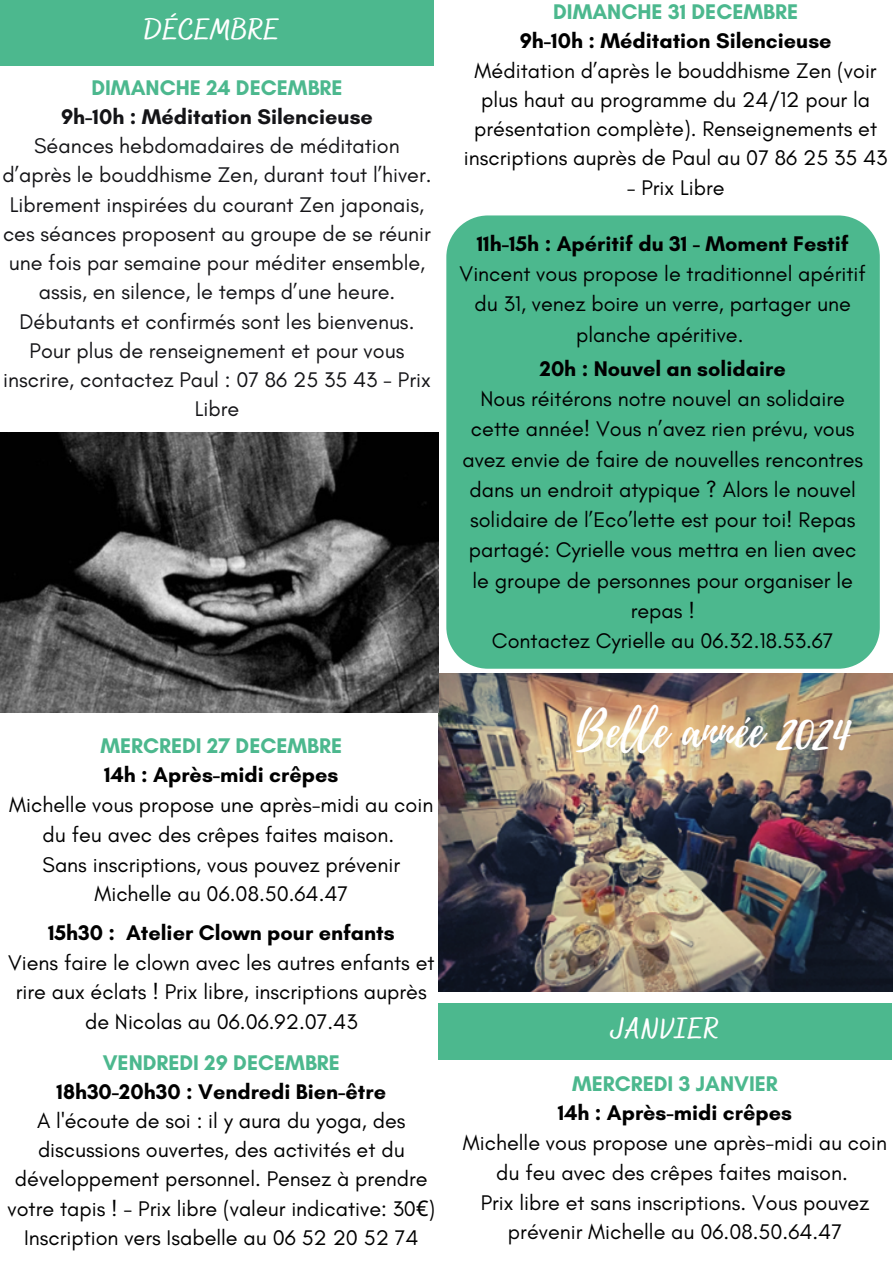
<style>
.page{position:relative;width:893px;height:1264px;background:#fff}
.page>*{position:absolute;margin:0;border:0;box-sizing:border-box;transform-origin:0 0}
.t1{font:47.25px "Playlist Script";color:#fff}
.t2{font:700 29.4px "Bakerie Smooth";color:#fff}
.t3{font:21.6px/30.2px "Glacial Indifference";color:#000;text-align:center}
.t4{font:21.6px/29.2px "Glacial Indifference";color:#141417;text-align:center}
.t5{font:700 21.6px "Glacial Indifference";color:#000}
.t6{font:700 21.6px "Glacial Indifference";color:#4cb88e}
.t7{font:700 21.6px "Glacial Indifference";color:#141417}
.s1{font-family:"Noto Sans"}
</style>
<div class="page">
<div style="left:0;top:0;width:434px;height:65px;background:#4cb88e"></div>
<img style="left:438px;top:673px;width:454px;height:318px">
<img style="left:0;top:432px;width:438px;height:280px">
<div style="left:446px;top:215px;width:433px;height:453px;background:#4cb88e"></div>
<div style="left:438px;top:1003px;width:453px;height:56px;background:#4cb88e"></div>
<p class="t2" style="left:144px;top:13px;width:137px">DÉCEMBRE</p>
<p class="t6" style="left:91px;top:74px;width:252px">DIMANCHE 24 DECEMBRE</p>
<p class="t7" style="left:61px;top:103px;width:313px">9h-10h : Méditation Silencieuse</p>
<p class="t4" style="left:2px;top:131px;width:430px">Séances hebdomadaires de méditation d’après le bouddhisme Zen, durant tout l’hiver.<br>Librement inspirées du courant Zen japonais, ces séances proposent au groupe de se réunir une fois par semaine pour méditer ensemble, assis, en silence, le temps d’une heure.<br>Débutants et confirmés sont les bienvenus.<br>Pour plus de renseignement et pour vous inscrire, contactez Paul : 07 86 25 35 43 - Prix Libre</p>
<p class="t6" style="left:100px;top:732px;width:243px">MERCREDI 27 DECEMBRE</p>
<p class="t5" style="left:104px;top:761px;width:235px">14h : Après-midi crêpes</p>
<p class="t3" style="left:9px;top:789px;width:425px;line-height:29.7px">Michelle vous propose une après-midi au coin du feu avec des crêpes faites maison.</p>
<p class="t3" style="left:43px;top:849px;width:359px;line-height:29.7px">Sans inscriptions, vous pouvez prévenir<br>Michelle au 06.08.50.64.47</p>
<p class="t5" style="left:48px;top:919px;width:348px">15h30 : Atelier Clown pour enfants</p>
<p class="t3" style="left:8px;top:947px;width:428px;line-height:29.7px">Viens faire le clown avec les autres enfants et rire aux éclats ! Prix libre, inscriptions auprès de Nicolas au 06.06.92.07.43</p>
<p class="t6" style="left:103px;top:1048px;width:239px">VENDREDI 29 DECEMBRE</p>
<p class="t5" style="left:57px;top:1078px;width:331px">18h30-20h30 : Vendredi Bien-être</p>
<p class="t3" style="left:8px;top:1105px;width:429px;line-height:29.2px">A l'écoute de soi : il y aura du yoga, des discussions ouvertes, des activités et du développement personnel. Pensez à prendre votre tapis ! - Prix libre (valeur indicative: 30<span class="s1">€</span>)<br>Inscription vers Isabelle au 06 52 20 52 74</p>
<p class="t6" style="left:553px;top:-1px;width:246px">DIMANCHE 31 DECEMBRE</p>
<p class="t5" style="left:519px;top:28px;width:313px">9h-10h : Méditation Silencieuse</p>
<p class="t3" style="left:464px;top:55px;width:425px;line-height:29.2px">Méditation d’après le bouddhisme Zen (voir plus haut au programme du 24/12 pour la présentation complète). Renseignements et inscriptions auprès de Paul au 07 86 25 35 43</p>
<p class="t3" style="left:626px;top:172px;width:99px">- Prix Libre</p>
<p class="t5" style="left:477px;top:230px;width:373px">11h-15h : Apéritif du 31 - Moment Festif</p>
<p class="t3" style="left:459px;top:258px;width:408px">Vincent vous propose le traditionnel apéritif du 31, venez boire un verre, partager une planche apéritive.</p>
<p class="t5" style="left:539px;top:355px;width:247px">20h : Nouvel an solidaire</p>
<p class="t3" style="left:462px;top:383px;width:402px">Nous réitérons notre nouvel an solidaire cette année! Vous n’avez rien prévu, vous avez envie de faire de nouvelles rencontres dans un endroit atypique ? Alors le nouvel solidaire de l’Eco’lette est pour toi! Repas partagé: Cyrielle vous mettra en lien avec le groupe de personnes pour organiser le repas !</p>
<p class="t3" style="left:492px;top:625px;width:343px">Contactez Cyrielle au 06.32.18.53.67</p>
<p class="t1" style="left:575px;top:696px;width:275px">Belle année 2024</p>
<p class="t2" style="left:611px;top:1011px;width:110px">JANVIER</p>
<p class="t6" style="left:572px;top:1069px;width:207px">MERCREDI 3 JANVIER</p>
<p class="t5" style="left:558px;top:1099px;width:235px">14h : Après-midi crêpes</p>
<p class="t3" style="left:463px;top:1127px;width:425px;line-height:29.7px">Michelle vous propose une après-midi au coin du feu avec des crêpes faites maison.</p>
<p class="t3" style="left:480px;top:1187px;width:390px;line-height:29.7px">Prix libre et sans inscriptions. Vous pouvez prévenir Michelle au 06.08.50.64.47</p>
</div>
